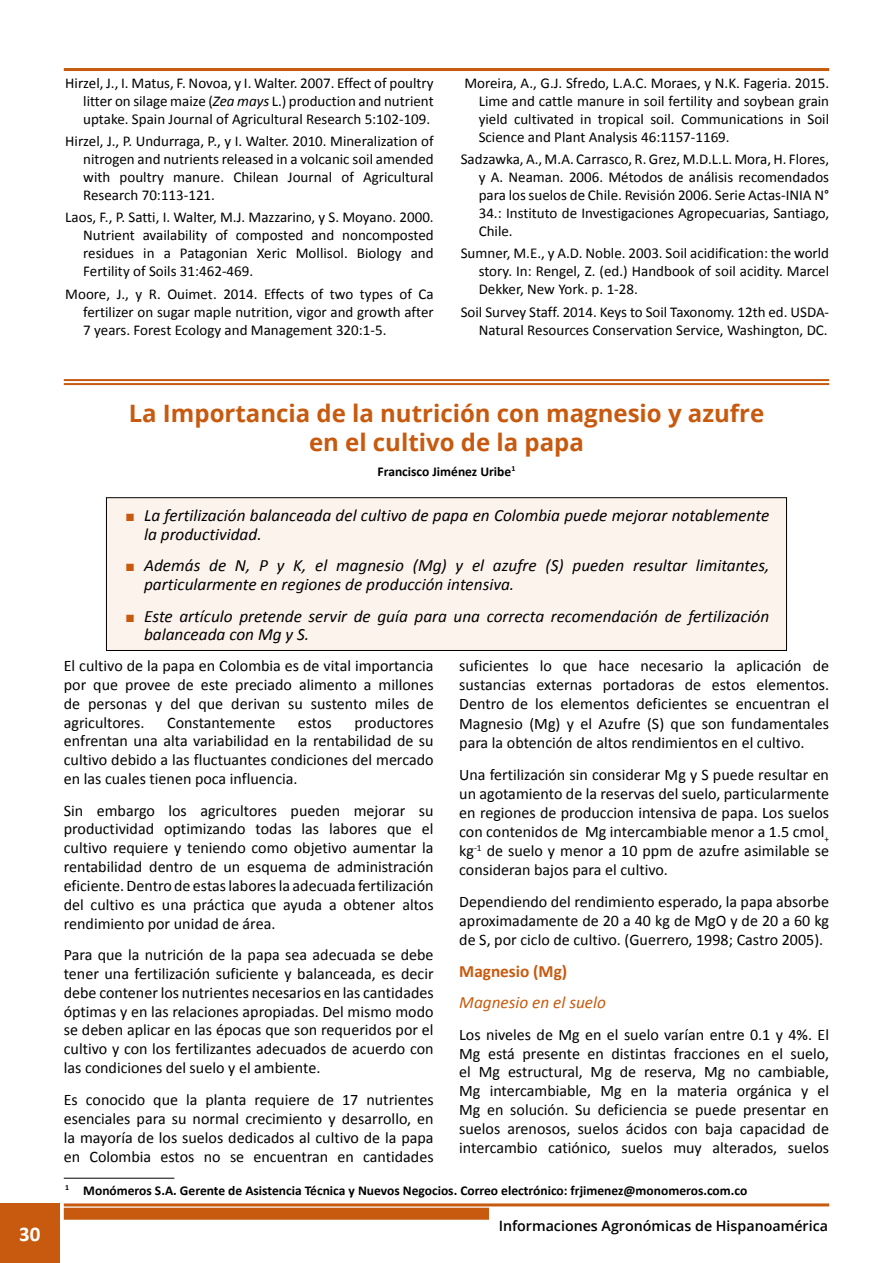
<style>
.page{position:relative;width:893px;height:1263px;background:#fff}
.page>*{position:absolute;margin:0;border:0;box-sizing:border-box;transform-origin:0 0}
.t1{font:700 24px/28.8px "Open Sans";color:#c75a0e;text-align:center}
.t2{font:700 21px "Calibri";color:#fff}
.t3{font:italic 17.25px/18.8px "Calibri";color:#000}
.t4{font:italic 17.25px "Calibri";color:#c75a0e}
.t5{font:700 17.25px "Calibri";color:#c75a0e}
.t6{font:16.05px/18.8px "Calibri";color:#000;text-align:justify}
.t7{font:15px/18px "Calibri";color:#000;text-align:justify}
.t8{font:600 14.25px "Open Sans";color:#000}
.t9{font:700 13.5px "Calibri";color:#000}
.s1{font-style:italic}
.s2{color:#c75a0e}
</style>
<div class="page">
<hr style="left:64px;top:68px;width:765px;height:3px;background:#c75a0e">
<hr style="left:64px;top:1203px;width:765px;height:3px;background:#c75a0e">
<div style="left:0;top:1203px;width:60px;height:60px;background:#c75a0e"></div>
<div style="left:64px;top:1208px;width:425px;height:12px;background:#c75a0e"></div>
<hr style="left:64px;top:1178px;width:110px;height:1px;background:#000">
<div style="left:106px;top:498px;width:680px;height:152px;background:#fcf3ec"></div>
<div style="left:106px;top:497px;width:681px;height:154px;border:1px solid #000"></div>
<hr style="left:64px;top:379px;width:765px;height:2px;background:#c75a0e">
<hr style="left:64px;top:383px;width:765px;height:2px;background:#c75a0e">
<p class="t7" style="left:83px;top:73px;width:352px;text-indent:-18px">Hirzel, J., I. Matus, F. Novoa, y I. Walter. 2007. Effect of poultry litter on silage maize (<span class="s1">Zea mays</span> L.) production and nutrient uptake. Spain Journal of Agricultural Research 5:102-109.</p>
<p class="t7" style="left:83px;top:131px;width:352px;text-indent:-18px">Hirzel, J., P. Undurraga, P., y I. Walter. 2010. Mineralization of nitrogen and nutrients released in a volcanic soil amended with poultry manure. Chilean Journal of Agricultural Research 70:113-121.</p>
<p class="t7" style="left:83px;top:208px;width:352px;text-indent:-18px">Laos, F., P. Satti, I. Walter, M.J. Mazzarino, y S. Moyano. 2000.<br>Nutrient availability of composted and noncomposted residues in a Patagonian Xeric Mollisol. Biology and Fertility of Soils 31:462-469.</p>
<p class="t7" style="left:83px;top:284px;width:352px;text-indent:-18px">Moore, J., y R. Ouimet. 2014. Effects of two types of Ca fertilizer on sugar maple nutrition, vigor and growth after 7 years. Forest Ecology and Management 320:1-5.</p>
<p class="t7" style="left:479px;top:73px;width:352px;text-indent:-14px">Moreira, A., G.J. Sfredo, L.A.C. Moraes, y N.K. Fageria. 2015.<br>Lime and cattle manure in soil fertility and soybean grain yield cultivated in tropical soil. Communications in Soil Science and Plant Analysis 46:1157-1169.</p>
<p class="t7" style="left:479px;top:149px;width:352px;text-indent:-18px">Sadzawka, A., M.A. Carrasco, R. Grez, M.D.L.L. Mora, H. Flores, y A. Neaman. 2006. Métodos de análisis recomendados para los suelos de Chile. Revisión 2006. Serie Actas-INIA N° 34.: Instituto de Investigaciones Agropecuarias, Santiago, Chile.</p>
<p class="t7" style="left:479px;top:244px;width:352px;text-indent:-18px">Sumner, M.E., y A.D. Noble. 2003. Soil acidification: the world story. In: Rengel, Z. (ed.) Handbook of soil acidity. Marcel Dekker, New York. p. 1-28.</p>
<p class="t7" style="left:461px;top:302px;width:370px;text-align:right">Soil Survey Staff. 2014. Keys to Soil Taxonomy. 12th ed. USDA-<br>Natural Resources Conservation Service, Washington, DC.</p>
<h2 class="t2" style="left:19px;top:1221px;width:23px">30</h2>
<h1 class="t1" style="left:129px;top:399px;width:637px">La Importancia de la nutrición con magnesio y azufre en el cultivo de la papa</h1>
<p class="t9" style="left:378px;top:463px;width:139px">Francisco Jiménez Uribe<sup>1</sup></p>
<p class="t3" style="left:144px;top:505px;width:627px;text-indent:-18px"><span class="s2">■</span> La fertilización balanceada del cultivo de papa en Colombia puede mejorar notablemente la productividad.</p>
<p class="t3" style="left:144px;top:555px;width:627px;text-indent:-18px"><span class="s2">■</span> Además de N, P y K, el magnesio (Mg) y el azufre (S) pueden resultar limitantes, particularmente en regiones de producción intensiva.</p>
<p class="t3" style="left:144px;top:606px;width:627px;text-indent:-18px"><span class="s2">■</span> Este artículo pretende servir de guía para una correcta recomendación de fertilización balanceada con Mg y S.</p>
<p class="t6" style="left:64px;top:656px;width:371px">El cultivo de la papa en Colombia es de vital importancia por que provee de este preciado alimento a millones de personas y del que derivan su sustento miles de agricultores.</p>
<p class="t6" style="left:459px;top:656px;width:371px">suficientes lo que hace necesario la aplicación de sustancias externas portadoras de estos elementos.<br>Dentro de los elementos deficientes se encuentran el Magnesio (Mg) y el Azufre (S) que son fundamentales para la obtención de altos rendimientos en el cultivo.</p>
<p class="t6" style="left:459px;top:764px;width:371px">Una fertilización sin considerar Mg y S puede resultar en un agotamiento de la reservas del suelo, particularmente en regiones de produccion intensiva de papa. Los suelos con contenidos de Mg intercambiable menor a 1.5 cmol<sub>+ </sub>kg<sup>-1</sup> de suelo y menor a 10 ppm de azufre asimilable se consideran bajos para el cultivo.</p>
<p class="t6" style="left:459px;top:891px;width:371px">Dependiendo del rendimiento esperado, la papa absorbe aproximadamente de 20 a 40 kg de MgO y de 20 a 60 kg de S, por ciclo de cultivo. (Guerrero, 1998; Castro 2005).</p>
<p class="t5" style="left:459px;top:960px;width:110px">Magnesio (Mg)</p>
<p class="t4" style="left:459px;top:991px;width:148px">Magnesio en el suelo</p>
<p class="t6" style="left:459px;top:1024px;width:371px">Los niveles de Mg en el suelo varían entre 0.1 y 4%. El Mg está presente en distintas fracciones en el suelo, el Mg estructural, Mg de reserva, Mg no cambiable, Mg intercambiable, Mg en la materia orgánica y el Mg en solución. Su deficiencia se puede presentar en suelos arenosos, suelos ácidos con baja capacidad de intercambio catiónico, suelos muy alterados, suelos</p>
<p class="t6" style="left:64px;top:712px;width:371px;text-indent:291px">productores enfrentan una alta variabilidad en la rentabilidad de su cultivo debido a las fluctuantes condiciones del mercado en las cuales tienen poca influencia.</p>
<p class="t6" style="left:64px;top:800px;width:371px">Sin embargo los agricultores pueden mejorar su productividad optimizando todas las labores que el cultivo requiere y teniendo como objetivo aumentar la rentabilidad dentro de un esquema de administración eficiente. Dentro de estas labores la adecuada fertilización del cultivo es una práctica que ayuda a obtener altos rendimiento por unidad de área.</p>
<p class="t6" style="left:64px;top:945px;width:371px">Para que la nutrición de la papa sea adecuada se debe tener una fertilización suficiente y balanceada, es decir debe contener los nutrientes necesarios en las cantidades óptimas y en las relaciones apropiadas. Del mismo modo se deben aplicar en las épocas que son requeridos por el cultivo y con los fertilizantes adecuados de acuerdo con las condiciones del suelo y el ambiente.</p>
<p class="t6" style="left:64px;top:1089px;width:371px">Es conocido que la planta requiere de 17 nutrientes esenciales para su normal crecimiento y desarrollo, en la mayoría de los suelos dedicados al cultivo de la papa en Colombia estos no se encuentran en cantidades</p>
<p class="t6" style="left:167px;top:712px;width:110px">Constantemente</p>
<p class="t6" style="left:298px;top:712px;width:36px">estos</p>
<p class="t9" style="left:65px;top:1182px;width:683px"><sup>1</sup> Monómeros S.A. Gerente de Asistencia Técnica y Nuevos Negocios. Correo electrónico: frjimenez@monomeros.com.co</p>
<p class="t8" style="left:499px;top:1216px;width:331px">Informaciones Agronómicas de Hispanoamérica</p>
</div>
